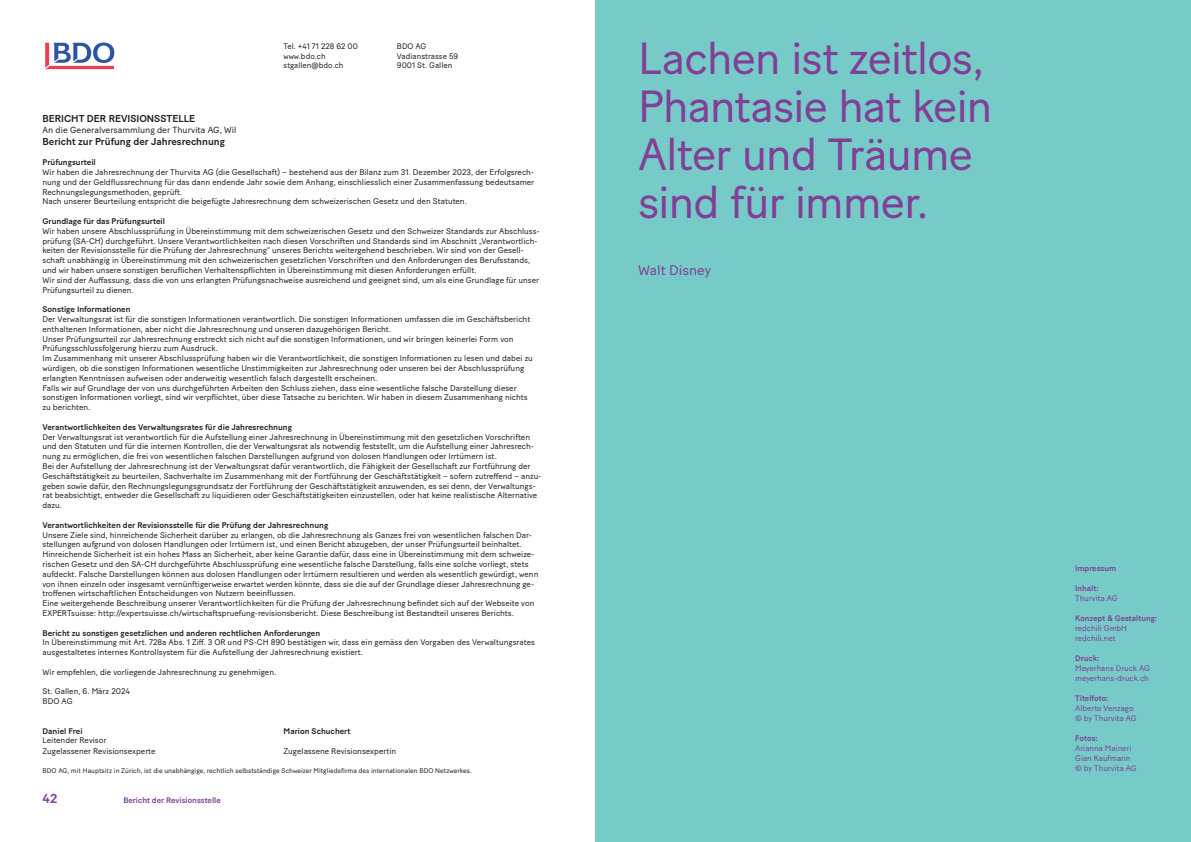
<style>
.page{position:relative;width:1191px;height:842px;background:#fff}
.page>*{position:absolute;margin:0;border:0;box-sizing:border-box;transform-origin:0 0}
.t1{font:45px/48px "Baton Turbo";letter-spacing:-.02em;color:#813f96}
.t2{font:14px "Baton Turbo";color:#813f96}
.t3{font:500 13px "Baton Turbo";color:#813f96}
.t4{font:500 10px "Baton Turbo";color:#231f20}
.t5{font:8.9px "Baton Turbo";color:#231f20}
.t6{font:8.2px/9.8px "Baton Turbo";color:#231f20}
.t7{font:500 8.2px "Baton Turbo";color:#231f20}
.t8{font:8px/10px "Baton Turbo";color:#813f96}
.t9{font:500 8px "Baton Turbo";color:#813f96}
.t10{font:8px/9.6px "Baton Turbo";color:#231f20}
.t11{font:6.8px "Baton Turbo";color:#231f20}
</style>
<div class="page">
<svg style="left:45px;top:43px;width:69px;height:26px"></svg>
<div style="left:595px;top:0;width:596px;height:842px;background:#76cbc9"></div>
<p class="t10" style="left:283px;top:41px;width:76px">Tel. +41 71 228 62 00 www.bdo.ch stgallen@bdo.ch</p>
<p class="t10" style="left:397px;top:41px;width:63px">BDO AG<br>Vadianstrasse 59<br>9001 St. Gallen</p>
<p class="t4" style="left:42px;top:111px;width:154px">BERICHT DER REVISIONSSTELLE</p>
<p class="t5" style="left:42px;top:123px;width:195px">An die Generalversammlung der Thurvita AG, Wil</p>
<p class="t4" style="left:42px;top:134px;width:184px">Bericht zur Prüfung der Jahresrechnung</p>
<p class="t7" style="left:42px;top:156px;width:55px">Prüfungsurteil</p>
<p class="t6" style="left:42px;top:166px;width:493px">Wir haben die Jahresrechnung der Thurvita AG (die Gesellschaft) – bestehend aus der Bilanz zum 31. Dezember 2023, der Erfolgsrech&shy;nung und der Geldflussrechnung für das dann endende Jahr sowie dem Anhang, einschliesslich einer Zusammenfassung bedeutsamer Rechnungslegungsmethoden, geprüft.<br>Nach unserer Beurteilung entspricht die beigefügte Jahresrechnung dem schweizerischen Gesetz und den Statuten.</p>
<p class="t7" style="left:42px;top:215px;width:124px">Grundlage für das Prüfungsurteil</p>
<p class="t6" style="left:42px;top:225px;width:499px">Wir haben unsere Abschlussprüfung in Übereinstimmung mit dem schweizerischen Gesetz und den Schweizer Standards zur Abschluss&shy;prüfung (SA-CH) durchgeführt. Unsere Verantwortlichkeiten nach diesen Vorschriften und Standards sind im Abschnitt „Verantwortlich&shy;keiten der Revisionsstelle für die Prüfung der Jahresrechnung“ unseres Berichts weitergehend beschrieben. Wir sind von der Gesell&shy;schaft unabhängig in Übereinstimmung mit den schweizerischen gesetzlichen Vorschriften und den Anforderungen des Berufsstands, und wir haben unsere sonstigen beruflichen Verhaltenspflichten in Übereinstimmung mit diesen Anforderungen erfüllt.<br>Wir sind der Auffassung, dass die von uns erlangten Prüfungsnachweise ausreichend und geeignet sind, um als eine Grundlage für unser Prüfungsurteil zu dienen.</p>
<p class="t7" style="left:42px;top:303px;width:89px">Sonstige Informationen</p>
<p class="t6" style="left:42px;top:313px;width:492px">Der Verwaltungsrat ist für die sonstigen Informationen verantwortlich. Die sonstigen Informationen umfassen die im Geschäftsbericht enthaltenen Informationen, aber nicht die Jahresrechnung und unseren dazugehörigen Bericht.<br>Unser Prüfungsurteil zur Jahresrechnung erstreckt sich nicht auf die sonstigen Informationen, und wir bringen keinerlei Form von Prüfungsschlussfolgerung hierzu zum Ausdruck.<br>Im Zusammenhang mit unserer Abschlussprüfung haben wir die Verantwortlichkeit, die sonstigen Informationen zu lesen und dabei zu würdigen, ob die sonstigen Informationen wesentliche Unstimmigkeiten zur Jahresrechnung oder unseren bei der Abschlussprüfung erlangten Kenntnissen aufweisen oder anderweitig wesentlich falsch dargestellt erscheinen.<br>Falls wir auf Grundlage der von uns durchgeführten Arbeiten den Schluss ziehen, dass eine wesentliche falsche Darstellung dieser sonstigen Informationen vorliegt, sind wir verpflichtet, über diese Tatsache zu berichten. Wir haben in diesem Zusammenhang nichts zu berichten.</p>
<p class="t7" style="left:42px;top:421px;width:251px">Verantwortlichkeiten des Verwaltungsrates für die Jahresrechnung</p>
<p class="t6" style="left:42px;top:431px;width:500px">Der Verwaltungsrat ist verantwortlich für die Aufstellung einer Jahresrechnung in Übereinstimmung mit den gesetzlichen Vorschriften und den Statuten und für die internen Kontrollen, die der Verwaltungsrat als notwendig feststellt, um die Aufstellung einer Jahresrech&shy;nung zu ermöglichen, die frei von wesentlichen falschen Darstellungen aufgrund von dolosen Handlungen oder Irrtümern ist.<br>Bei der Aufstellung der Jahresrechnung ist der Verwaltungsrat dafür verantwortlich, die Fähigkeit der Gesellschaft zur Fortführung der Geschäftstätigkeit zu beurteilen, Sachverhalte im Zusammenhang mit der Fortführung der Geschäftstätigkeit – sofern zutreffend – anzu&shy;geben sowie dafür, den Rechnungslegungsgrundsatz der Fortführung der Geschäftstätigkeit anzuwenden, es sei denn, der Verwaltungs&shy;rat beabsichtigt, entweder die Gesellschaft zu liquidieren oder Geschäftstätigkeiten einzustellen, oder hat keine realistische Alternative dazu.</p>
<p class="t7" style="left:42px;top:519px;width:287px">Verantwortlichkeiten der Revisionsstelle für die Prüfung der Jahresrechnung</p>
<p class="t6" style="left:42px;top:529px;width:497px">Unsere Ziele sind, hinreichende Sicherheit darüber zu erlangen, ob die Jahresrechnung als Ganzes frei von wesentlichen falschen Dar&shy;stellungen aufgrund von dolosen Handlungen oder Irrtümern ist, und einen Bericht abzugeben, der unser Prüfungsurteil beinhaltet.<br>Hinreichende Sicherheit ist ein hohes Mass an Sicherheit, aber keine Garantie dafür, dass eine in Übereinstimmung mit dem schweize&shy;rischen Gesetz und den SA-CH durchgeführte Abschlussprüfung eine wesentliche falsche Darstellung, falls eine solche vorliegt, stets aufdeckt. Falsche Darstellungen können aus dolosen Handlungen oder Irrtümern resultieren und werden als wesentlich gewürdigt, wenn von ihnen einzeln oder insgesamt vernünftigerweise erwartet werden könnte, dass sie die auf der Grundlage dieser Jahresrechnung ge&shy;troffenen wirtschaftlichen Entscheidungen von Nutzern beeinflussen.<br>Eine weitergehende Beschreibung unserer Verantwortlichkeiten für die Prüfung der Jahresrechnung befindet sich auf der Webseite von EXPERTsuisse: http://expertsuisse.ch/wirtschaftspruefung-revisionsbericht. Diese Beschreibung ist Bestandteil unseres Berichts.</p>
<p class="t7" style="left:42px;top:626px;width:279px">Bericht zu sonstigen gesetzlichen und anderen rechtlichen Anforderungen</p>
<p class="t6" style="left:42px;top:637px;width:494px">In Übereinstimmung mit Art. 728a Abs. 1 Ziff. 3 OR und PS-CH 890 bestätigen wir, dass ein gemäss den Vorgaben des Verwaltungsrates ausgestaltetes internes Kontrollsystem für die Aufstellung der Jahresrechnung existiert.</p>
<p class="t6" style="left:42px;top:666px;width:235px">Wir empfehlen, die vorliegende Jahresrechnung zu genehmigen.</p>
<p class="t6" style="left:42px;top:686px;width:89px">St. Gallen, 6. März 2024<br>BDO AG</p>
<p class="t7" style="left:42px;top:724px;width:42px">Daniel Frei</p>
<p class="t7" style="left:283px;top:724px;width:68px">Marion Schuchert</p>
<p class="t6" style="left:42px;top:734px;width:115px;line-height:10.7px">Leitender Revisor<br>Zugelassener Revisionsexperte</p>
<p class="t6" style="left:283px;top:745px;width:114px">Zugelassene Revisionsexpertin</p>
<p class="t11" style="left:42px;top:765px;width:431px">BDO AG, mit Hauptsitz in Zürich, ist die unabhängige, rechtlich selbstständige Schweizer Mitgliedsfirma des internationalen BDO Netzwerkes.</p>
<p class="t9" style="left:123px;top:794px;width:99px">Bericht der Revisionsstelle</p>
<h3 class="t3" style="left:43px;top:789px;width:16px">42</h3>
<h1 class="t1" style="left:638px;top:30px;width:356px">Lachen ist zeitlos,<br>Phantasie hat kein<br>Alter und Träume sind für immer.</h1>
<h2 class="t2" style="left:638px;top:259px;width:74px">Walt Disney</h2>
<p class="t9" style="left:1075px;top:562px;width:42px">Impressum</p>
<p class="t9" style="left:1075px;top:582px;width:25px">Inhalt:</p>
<p class="t8" style="left:1075px;top:592px;width:44px">Thurvita AG</p>
<p class="t9" style="left:1075px;top:612px;width:83px">Konzept &amp; Gestaltung:</p>
<p class="t8" style="left:1075px;top:622px;width:53px">redchili GmbH redchili.net</p>
<p class="t9" style="left:1075px;top:652px;width:26px">Druck:</p>
<p class="t8" style="left:1075px;top:662px;width:76px">Meyerhans Druck AG meyerhans-druck.ch</p>
<p class="t9" style="left:1075px;top:692px;width:35px">Titelfoto:</p>
<p class="t8" style="left:1075px;top:702px;width:63px">Alberto Venzago © by Thurvita AG</p>
<p class="t9" style="left:1075px;top:732px;width:24px">Fotos:</p>
<p class="t8" style="left:1075px;top:742px;width:63px">Arianna Maineri<br>Gian Kaufmann © by Thurvita AG</p>
</div>
